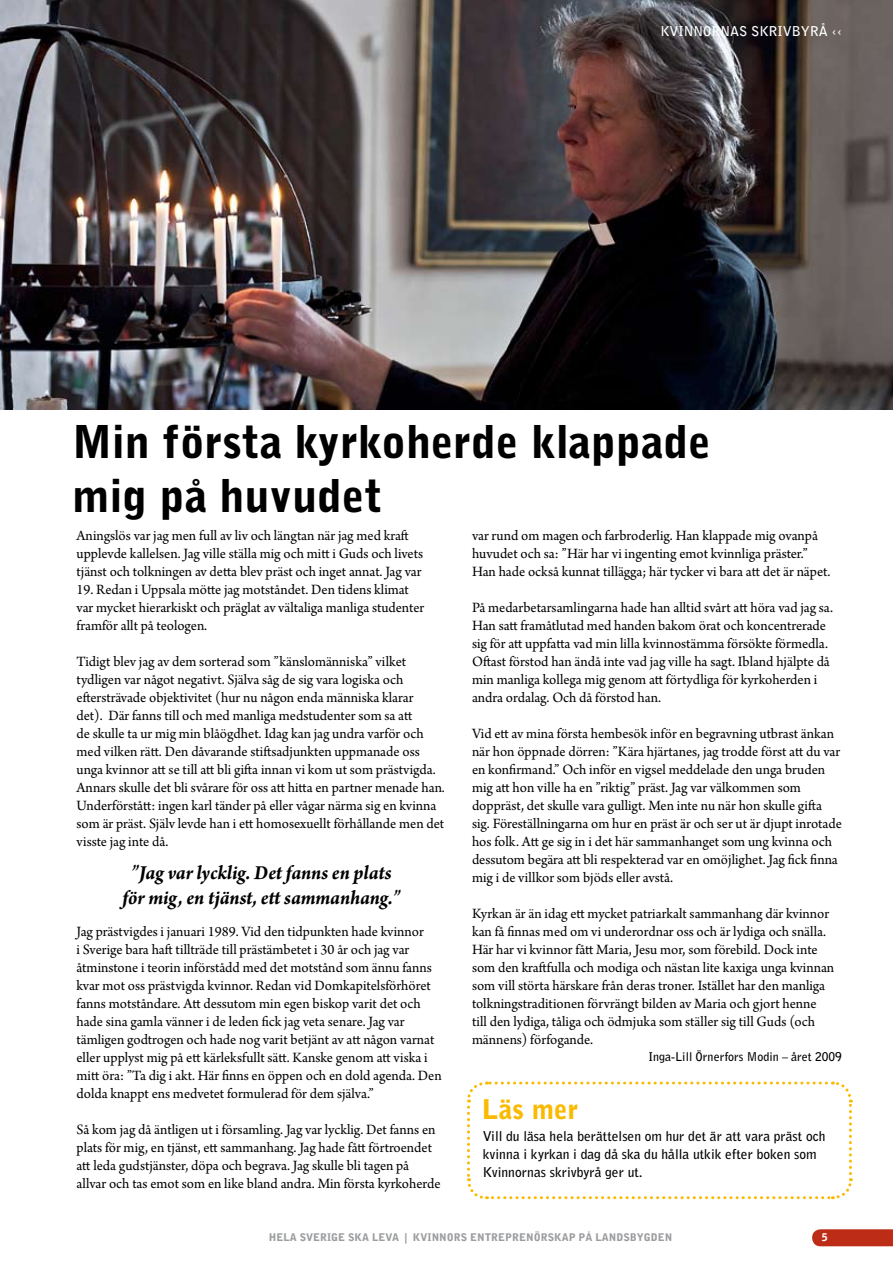
<style>
.page{position:relative;width:893px;height:1263px;background:#fff}
.page>*{position:absolute;margin:0;border:0;box-sizing:border-box;transform-origin:0 0}
.t1{font:900 45px/54px "Bell Gothic";color:#000}
.t2{font:900 27px "Bell Gothic";color:#faba00}
.t3{font:italic 700 21px/25.2px "Arno Pro";letter-spacing:-.005em;color:#000;text-align:center;scale:.96 1}
.t4{font:15px/18px "Arno Pro";letter-spacing:-.005em;color:#000}
.t5{font:700 13.5px/18px "Bell Gothic";color:#000}
.t6{font:700 13.5px "Bell Gothic";color:#fff}
.t7{font:700 12px "Bell Gothic";color:#000}
.t8{font:900 10.5px "Bell Gothic";color:#9c9d9f}
.t9{font:900 10.5px "Bell Gothic";color:#fff}
</style>
<div class="page">
<img style="left:0;top:0;width:893px;height:410px">
<svg style="left:467px;top:1081px;width:386px;height:119px"></svg>
<svg style="left:812px;top:1229px;width:81px;height:17px"></svg>
<p class="t6" style="left:660px;top:23px;width:183px">KVINNORNAS SKRIVBYRÅ ‹‹</p>
<h1 class="t1" style="left:72px;top:416px;width:640px">Min första kyrkoherde klappade mig på huvudet</h1>
<p class="t4" style="left:77px;top:527px;width:348px">Aningslös var jag men full av liv och längtan när jag med kraft upplevde kallelsen. Jag ville ställa mig och mitt i Guds och livets tjänst och tolkningen av detta blev präst och inget annat. Jag var</p>
<p class="t4" style="left:77px;top:581px;width:349px">19. Redan i Uppsala mötte jag motståndet. Den tidens klimat var mycket hierarkiskt och präglat av vältaliga manliga studenter framför allt på teologen.</p>
<p class="t4" style="left:77px;top:653px;width:370px">Tidigt blev jag av dem sorterad som ”känslomänniska” vilket tydligen var något negativt. Själva såg de sig vara logiska och eftersträvade objektivitet (hur nu någon enda människa klarar<br>det). Där fanns till och med manliga medstudenter som sa att<br>de skulle ta ur mig min blåögdhet. Idag kan jag undra varför och med vilken rätt. Den dåvarande stiftsadjunkten uppmanade oss unga kvinnor att se till att bli gifta innan vi kom ut som prästvigda.<br>Annars skulle det bli svårare för oss att hitta en partner menade han.<br>Underförstått: ingen karl tänder på eller vågar närma sig en kvinna som är präst. Själv levde han i ett homosexuellt förhållande men det visste jag inte då.</p>
<h3 class="t3" style="left:122px;top:861px;width:291px">”Jag var lycklig. Det fanns en plats för mig, en tjänst, ett sammanhang.”</h3>
<p class="t4" style="left:77px;top:923px;width:367px">Jag prästvigdes i januari 1989. Vid den tidpunkten hade kvinnor<br>i Sverige bara haft tillträde till prästämbetet i 30 år och jag var åtminstone i teorin införstådd med det motstånd som ännu fanns kvar mot oss prästvigda kvinnor. Redan vid Domkapitelsförhöret fanns motståndare. Att dessutom min egen biskop varit det och hade sina gamla vänner i de leden fick jag veta senare. Jag var tämligen godtrogen och hade nog varit betjänt av att någon varnat eller upplyst mig på ett kärleksfullt sätt. Kanske genom att viska i mitt öra: ”Ta dig i akt. Här finns en öppen och en dold agenda. Den dolda knappt ens medvetet formulerad för dem själva.”</p>
<p class="t4" style="left:77px;top:1121px;width:366px">Så kom jag då äntligen ut i församling. Jag var lycklig. Det fanns en plats för mig, en tjänst, ett sammanhang. Jag hade fått förtroendet att leda gudstjänster, döpa och begrava. Jag skulle bli tagen på allvar och tas emot som en like bland andra. Min första kyrkoherde</p>
<p class="t4" style="left:472px;top:527px;width:360px">var rund om magen och farbroderlig. Han klappade mig ovanpå huvudet och sa: ”Här har vi ingenting emot kvinnliga präster.”<br>Han hade också kunnat tillägga; här tycker vi bara att det är näpet.</p>
<p class="t4" style="left:472px;top:599px;width:362px">På medarbetarsamlingarna hade han alltid svårt att höra vad jag sa.<br>Han satt framåtlutad med handen bakom örat och koncentrerade sig för att uppfatta vad min lilla kvinnostämma försökte förmedla.<br>Oftast förstod han ändå inte vad jag ville ha sagt. Ibland hjälpte då min manliga kollega mig genom att förtydliga för kyrkoherden i andra ordalag. Och då förstod han.</p>
<p class="t4" style="left:472px;top:725px;width:371px">Vid ett av mina första hembesök inför en begravning utbrast änkan när hon öppnade dörren: ”Kära hjärtanes, jag trodde först att du var en konfirmand.” Och inför en vigsel meddelade den unga bruden mig att hon ville ha en ”riktig” präst. Jag var välkommen som doppräst, det skulle vara gulligt. Men inte nu när hon skulle gifta sig. Föreställningarna om hur en präst är och ser ut är djupt inrotade hos folk. Att ge sig in i det här sammanhanget som ung kvinna och dessutom begära att bli respekterad var en omöjlighet. Jag fick finna mig i de villkor som bjöds eller avstå.</p>
<p class="t4" style="left:472px;top:905px;width:364px">Kyrkan är än idag ett mycket patriarkalt sammanhang där kvinnor kan få finnas med om vi underordnar oss och är lydiga och snälla.<br>Här har vi kvinnor fått Maria, Jesu mor, som förebild. Dock inte som den kraftfulla och modiga och nästan lite kaxiga unga kvinnan som vill störta härskare från deras troner. Istället har den manliga tolkningstraditionen förvrängt bilden av Maria och gjort henne till den lydiga, tåliga och ödmjuka som ställer sig till Guds (och männens) förfogande.</p>
<p class="t7" style="left:648px;top:1050px;width:195px">Inga-Lill Örnerfors Modin – året 2009</p>
<h2 class="t2" style="left:482px;top:1093px;width:97px">Läs mer</h2>
<p class="t5" style="left:483px;top:1127px;width:344px">Vill du läsa hela berättelsen om hur det är att vara präst och kvinna i kyrkan i dag då ska du hålla utkik efter boken som<br>Kvinnornas skrivbyrå ger ut.</p>
<p class="t8" style="left:269px;top:1231px;width:280px">HELA SVERIGE SKA LEVA | Kvinnors entreprenörska</p>
<p class="t8" style="left:569px;top:1231px;width:105px">p på landsbyg den</p>
<p class="t9" style="left:822px;top:1231px;width:7px">5</p>
</div>
